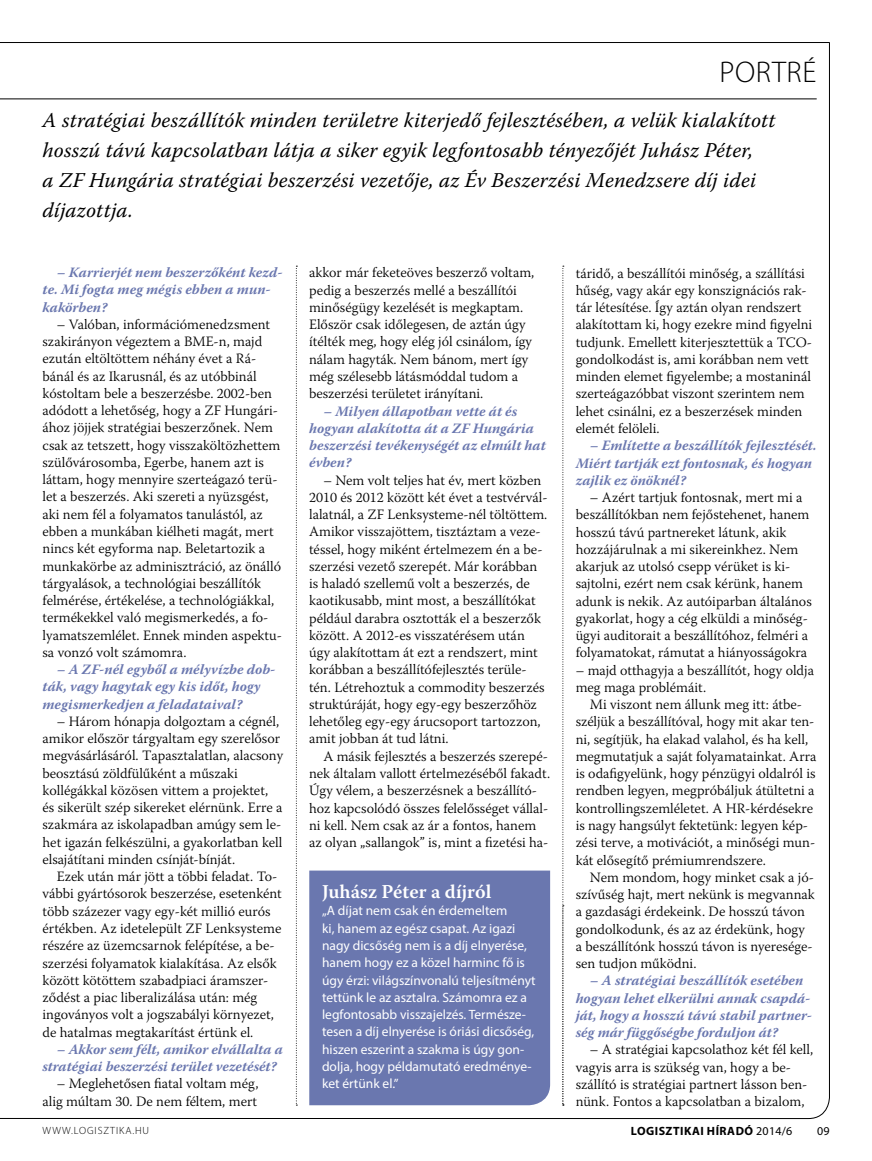
<style>
.page{position:relative;width:872px;height:1161px;background:#fff}
.page>*{position:absolute;margin:0;border:0;box-sizing:border-box;transform-origin:0 0}
.t1{font:300 30px "Myriad Pro";color:#000}
.t2{font:italic 21px/30px "Warnock Pro";letter-spacing:.01em;color:#000}
.t3{font:600 19.5px "Warnock Pro";color:#fff}
.t4{font:300 14.25px/17.2px "Warnock Pro";color:#000}
.t5{font:italic 700 14.25px/17.2px "Warnock Pro";color:#6a77af}
.t6{font:13.5px/17.2px "Myriad Pro";color:#fff}
.t7{font:700 12px "Myriad Pro";letter-spacing:.04em;color:#000}
.t8{font:12px "Myriad Pro";color:#000}
.t9{font:300 10.5px "Myriad Pro";letter-spacing:.09em;color:#000}
.s1{font-weight:400}
</style>
<div class="page">
<hr style="left:0;top:99px;width:816px;height:1px;background:#000">
<hr style="left:0;top:42px;width:829px;height:1px;background:#000">
<svg style="left:296px;top:266px;width:1px;height:840px"></svg>
<svg style="left:562px;top:266px;width:2px;height:840px"></svg>
<div style="left:309px;top:870px;width:241px;height:235px;background:#6a77af"></div>
<h1 class="t1" style="left:719px;top:55px;width:98px">PORTRÉ</h1>
<p class="t2" style="left:43px;top:104px;width:734px">A stratégiai beszállítók minden területre kiterjedő fejlesztésében, a velük kialakított hosszú távú kapcsolatban látja a siker egyik legfontosabb tényezőjét Juhász Péter,<br>a ZF Hungária stratégiai beszerzési vezetője, az Év Beszerzési Menedzsere díj idei díjazottja.</p>
<p class="t5" style="left:43px;top:264px;width:242px;text-indent:14px">– Karrierjét nem beszerzőként kezd&shy;te. Mi fogta meg mégis ebben a mun&shy;kakörben?</p>
<p class="t4" style="left:43px;top:315px;width:241px;text-indent:14px">– Valóban, információmenedzsment szakirányon végeztem a BME-n, majd ezután eltöltöttem néhány évet a Rá&shy;bánál és az Ikarusnál, és az utóbbinál kóstoltam bele a beszerzésbe. 2002-ben adódott a lehetőség, hogy a ZF Hungári&shy;ához jöjjek stratégiai beszerzőnek. Nem csak az tetszett, hogy visszaköltözhettem szülővárosomba, Egerbe, hanem azt is láttam, hogy mennyire szerteágazó terü&shy;let a beszerzés. Aki szereti a nyüzsgést, aki nem fél a folyamatos tanulástól, az ebben a munkában kiélheti magát, mert nincs két egyforma nap. Beletartozik a munkakörbe az adminisztráció, az önálló tárgyalások, a technológiai beszállítók felmérése, értékelése, a technológiákkal, termékekkel való megismerkedés, a fo&shy;lyamatszemlélet. Ennek minden aspektu&shy;sa vonzó volt számomra.</p>
<p class="t5" style="left:43px;top:660px;width:234px;text-indent:14px">– A ZF-nél egyből a mélyvízbe dob&shy;ták, vagy hagytak egy kis időt, hogy megismerkedjen a feladataival?</p>
<p class="t4" style="left:43px;top:712px;width:242px;text-indent:14px">– Három hónapja dolgoztam a cégnél, amikor először tárgyaltam egy szerelősor megvásárlásáról. Tapasztalatlan, alacsony beosztású zöldfülűként a műszaki kollégákkal közösen vittem a projektet, és sikerült szép sikereket elérnünk. Erre a szakmára az iskolapadban amúgy sem le&shy;het igazán felkészülni, a gyakorlatban kell elsajátítani minden csínját-bínját.</p>
<p class="t4" style="left:43px;top:868px;width:241px;text-indent:14px">Ezek után már jött a többi feladat. To&shy;vábbi gyártósorok beszerzése, esetenként több százezer vagy egy-két millió eurós értékben. Az idetelepült ZF Lenksysteme részére az üzemcsarnok felépítése, a be&shy;szerzési folyamatok kialakítása. Az elsők között kötöttem szabadpiaci áramszer&shy;ződést a piac liberalizálása után: még ingoványos volt a jogszabályi környezet, de hatalmas megtakarítást értünk el.</p>
<p class="t5" style="left:43px;top:1040px;width:242px;text-indent:14px">– Akkor sem félt, amikor elvállalta a stratégiai beszerzési terület vezetését?</p>
<p class="t4" style="left:43px;top:1075px;width:217px;text-align:right">– Meglehetősen fiatal voltam még, alig múltam 30. De nem féltem, mert</p>
<p class="t4" style="left:309px;top:264px;width:227px">akkor már feketeöves beszerző voltam, pedig a beszerzés mellé a beszállítói minőségügy kezelését is megkaptam.<br>Először csak időlegesen, de aztán úgy ítélték meg, hogy elég jól csinálom, így nálam hagyták. Nem bánom, mert így még szélesebb látásmóddal tudom a beszerzési területet irányítani.</p>
<p class="t5" style="left:309px;top:402px;width:238px;text-indent:14px">– Milyen állapotban vette át és hogyan alakította át a ZF Hungária beszerzési tevékenységét az elmúlt hat évben?</p>
<p class="t4" style="left:309px;top:471px;width:240px;text-indent:14px">– Nem volt teljes hat év, mert közben 2010 és 2012 között két évet a testvérvál&shy;lalatnál, a ZF Lenksysteme-nél töltöttem.<br>Amikor visszajöttem, tisztáztam a veze&shy;téssel, hogy miként értelmezem én a be&shy;szerzési vezető szerepét. Már korábban is haladó szellemű volt a beszerzés, de kaotikusabb, mint most, a beszállítókat például darabra osztották el a beszerzők között. A 2012-es visszatérésem után úgy alakítottam át ezt a rendszert, mint korábban a beszállítófejlesztés terüle&shy;tén. Létrehoztuk a commodity beszerzés struktúráját, hogy egy-egy beszerzőhöz lehetőleg egy-egy árucsoport tartozzon, amit jobban át tud látni.</p>
<p class="t4" style="left:309px;top:747px;width:242px;text-indent:14px">A másik fejlesztés a beszerzés szerepé&shy;nek általam vallott értelmezéséből fakadt.<br>Úgy vélem, a beszerzésnek a beszállító&shy;hoz kapcsolódó összes felelősséget vállal&shy;ni kell. Nem csak az ár a fontos, hanem az olyan „sallangok” is, mint a fizetési ha-</p>
<h3 class="t3" style="left:322px;top:879px;width:171px">Juhász Péter a díjról</h3>
<p class="t6" style="left:322px;top:902px;width:215px">„A díjat nem csak én érdemeltem<br>ki, hanem az egész csapat. Az igazi nagy dicsőség nem is a díj elnyerése, hanem hogy ez a közel harminc fő is úgy érzi: világszínvonalú teljesítményt tettünk le az asztalra. Számomra ez a legfontosabb visszajelzés. Természe&shy;tesen a díj elnyerése is óriási dicsőség, hiszen eszerint a szakma is úgy gon&shy;dolja, hogy példamutató eredménye&shy;ket értünk el.”</p>
<p class="t4" style="left:575px;top:264px;width:238px">táridő, a beszállítói minőség, a szállítási hűség, vagy akár egy konszignációs rak&shy;tár létesítése. Így aztán olyan rendszert alakítottam ki, hogy ezekre mind figyelni tudjunk. Emellett kiterjesztettük a TCO&shy;gondolkodást is, ami korábban nem vett minden elemet figyelembe; a mostaninál szerteágazóbbat viszont szerintem nem lehet csinálni, ez a beszerzések minden elemét felöleli.</p>
<p class="t5" style="left:575px;top:437px;width:242px;text-indent:14px">– Említette a beszállítók fejlesztését.<br>Miért tartják ezt fontosnak, és hogyan zajlik ez önöknél?</p>
<p class="t4" style="left:575px;top:488px;width:238px;text-indent:14px">– Azért tartjuk fontosnak, mert mi a beszállítókban nem fejőstehenet, hanem hosszú távú partnereket látunk, akik hozzájárulnak a mi sikereinkhez. Nem akarjuk az utolsó csepp vérüket is ki&shy;sajtolni, ezért nem csak kérünk, hanem adunk is nekik. Az autóiparban általános gyakorlat, hogy a cég elküldi a minőség&shy;ügyi auditorait a beszállítóhoz, felméri a folyamatokat, rámutat a hiányosságokra</p>
<p class="t4" style="left:575px;top:661px;width:240px">– majd otthagyja a beszállítót, hogy oldja meg maga problémáit.</p>
<p class="t4" style="left:575px;top:696px;width:242px;text-indent:14px">Mi viszont nem állunk meg itt: átbe&shy;széljük a beszállítóval, hogy mit akar ten&shy;ni, segítjük, ha elakad valahol, és ha kell, megmutatjuk a saját folyamatainkat. Arra is odafigyelünk, hogy pénzügyi oldalról is rendben legyen, megpróbáljuk átültetni a kontrollingszemléletet. A HR-kérdésekre is nagy hangsúlyt fektetünk: legyen kép&shy;zési terve, a motivációt, a minőségi mun&shy;kát elősegítő prémiumrendszere.</p>
<p class="t4" style="left:575px;top:868px;width:241px;text-indent:14px">Nem mondom, hogy minket csak a jó&shy;szívűség hajt, mert nekünk is megvannak a gazdasági érdekeink. De hosszú távon gondolkodunk, és az az érdekünk, hogy a beszállítónk hosszú távon is nyeresége&shy;sen tudjon működni.</p>
<p class="t5" style="left:575px;top:972px;width:238px;text-indent:14px">– A stratégiai beszállítók esetében hogyan lehet elkerülni annak csapdá&shy;ját, hogy a hosszú távú stabil partner&shy;ség már függőségbe forduljon át?</p>
<p class="t4" style="left:575px;top:1041px;width:239px;text-indent:14px">– A stratégiai kapcsolathoz két fél kell, vagyis arra is szükség van, hogy a be&shy;szállító is stratégiai partnert lásson ben&shy;nünk. Fontos a kapcsolatban a bizalom,</p>
<p class="t9" style="left:43px;top:1125px;width:108px">WWW.LOGISZTIKA.HU</p>
<p class="t7" style="left:631px;top:1123px;width:163px">LOGISZTIKAI HÍRADÓ <span class="s1">2014/6</span></p>
<p class="t8" style="left:817px;top:1124px;width:14px">09</p>
</div>
